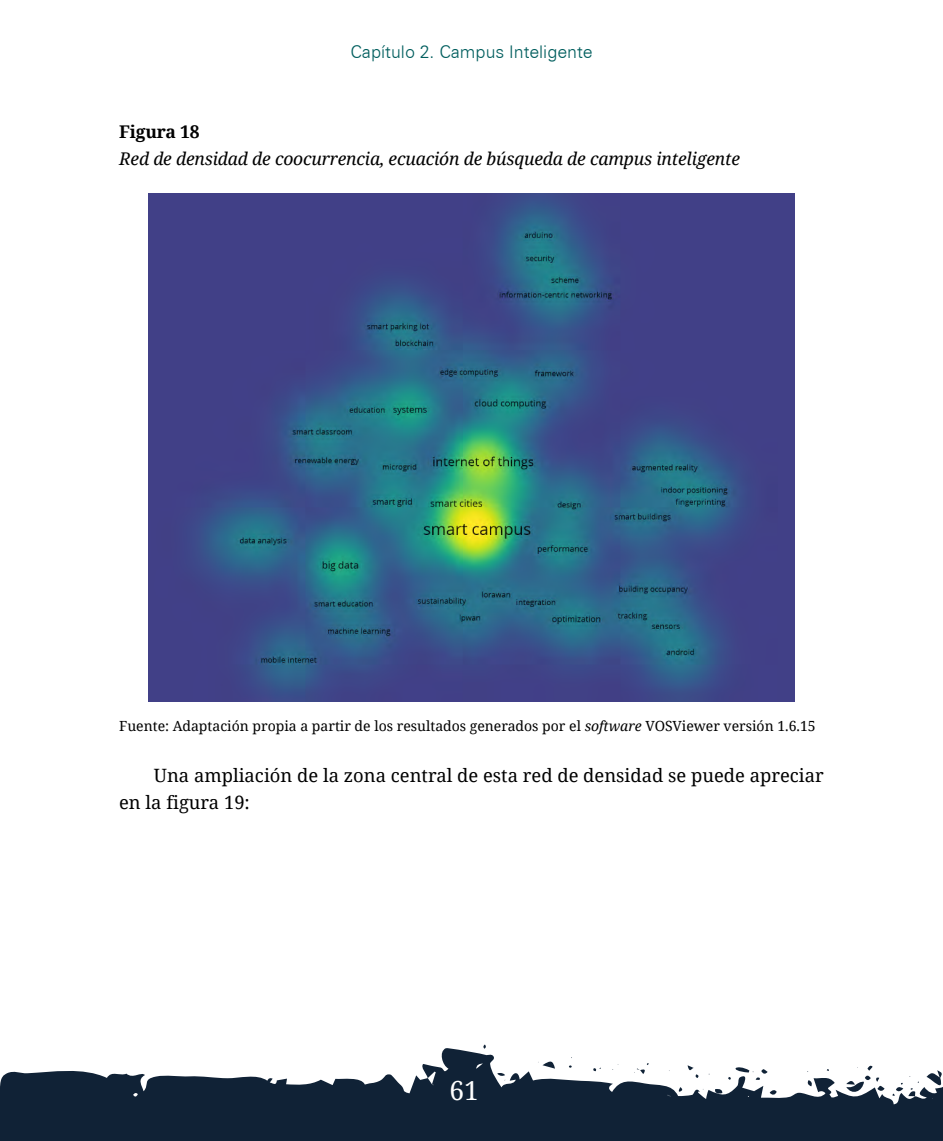
<style>
.page{position:relative;width:943px;height:1141px;background:#fff}
.page>*{position:absolute;margin:0;border:0;box-sizing:border-box;transform-origin:0 0}
.t1{font:26.25px "Noto Serif";color:#fff}
.t2{font:18.38px/26.8px "Noto Serif";color:#000}
.t3{font:italic 17.5px "Noto Serif";letter-spacing:-.01em;color:#000}
.t4{font:300 17.5px "Zurich BT";color:#005e5e}
.t5{font:700 17.5px "Noto Serif";letter-spacing:-.01em;color:#000}
.t6{font:14px "Noto Serif";color:#000}
.s1{font-style:italic}
</style>
<div class="page">
<svg style="left:0;top:1044px;width:943px;height:97px;fill:#102236"></svg>
<img style="left:149px;top:193px;width:645px;height:509px">
<p class="t4" style="left:350px;top:41px;width:244px">Capítulo 2. Campus Inteligente</p>
<p class="t5" style="left:119px;top:119px;width:82px">Figura 18</p>
<p class="t3" style="left:119px;top:146px;width:622px">Red de densidad de coocurrencia, ecuación de búsqueda de campus inteligente</p>
<p class="t6" style="left:119px;top:716px;width:698px">Fuente: Adaptación propia a partir de los resultados generados por el <span class="s1">software</span> VOSViewer versión 1.6.15</p>
<h2 class="t2" style="left:119px;top:762px;width:706px;text-indent:35px">Una ampliación de la zona central de esta red de densidad se puede apreciar en la figura 19:</h2>
<h1 class="t1" style="left:449px;top:1072px;width:31px">61</h1>
</div>
